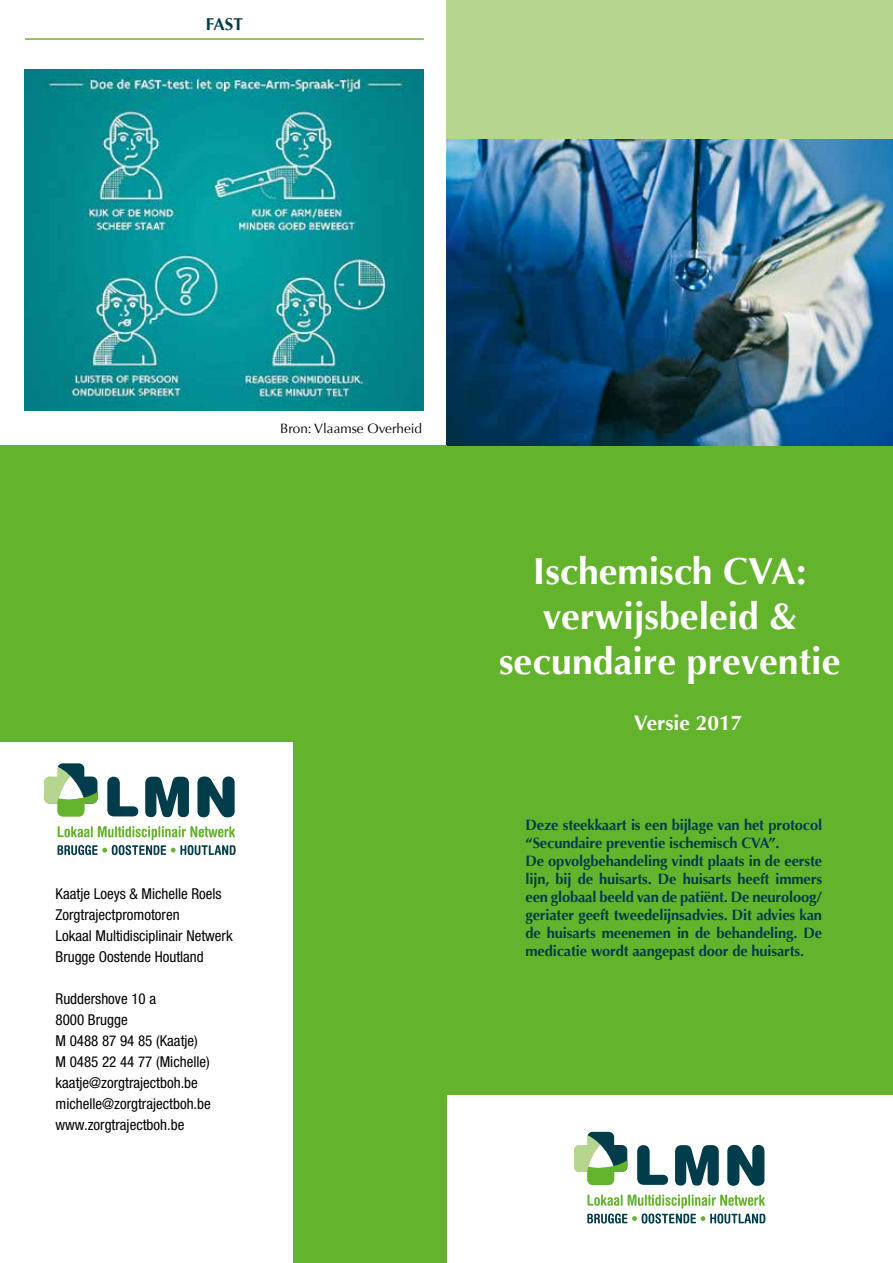
<style>
.page{position:relative;width:893px;height:1263px;background:#fff}
.page>*{position:absolute;margin:0;border:0;box-sizing:border-box;transform-origin:0 0}
.t1{font:700 37.5px/45px "Optima";color:#fff;text-align:center}
.t2{font:700 21px "Optima";color:#fff}
.t3{font:700 17.1px "Optima";color:#003c4a}
.t4{font:700 15px/18px "Optima";letter-spacing:-.01em;color:#003c4a}
.t5{font:condensed 15px/21px "Helvetica Neue LT Std";color:#000}
.t6{font:13.5px "Optima";color:#000}
</style>
<div class="page">
<div style="left:447px;top:0;width:446px;height:182px;background:#b6d58f"></div>
<div style="left:446px;top:184px;width:447px;height:911px;background:#64b32c"></div>
<img style="left:447px;top:139px;width:446px;height:306px">
<svg style="left:637px;top:1145px;width:31px;height:40px"></svg>
<svg style="left:675px;top:1145px;width:44px;height:40px"></svg>
<svg style="left:727px;top:1145px;width:37px;height:41px"></svg>
<svg style="left:574px;top:1132px;width:53px;height:53px"></svg>
<svg style="left:587px;top:1194px;width:178px;height:29px"></svg>
<div style="left:0;top:445px;width:446px;height:818px;background:#64b32c"></div>
<div style="left:0;top:742px;width:293px;height:521px;background:#fff"></div>
<svg style="left:107px;top:777px;width:31px;height:39px"></svg>
<svg style="left:145px;top:777px;width:44px;height:40px"></svg>
<svg style="left:197px;top:776px;width:38px;height:41px"></svg>
<svg style="left:44px;top:763px;width:53px;height:54px"></svg>
<svg style="left:58px;top:826px;width:178px;height:29px"></svg>
<hr style="left:25px;top:38px;width:399px;height:2px;background:#64b32c">
<img style="left:25px;top:69px;width:399px;height:342px">
<p class="t3" style="left:206px;top:14px;width:39px">FAST</p>
<p class="t6" style="left:280px;top:421px;width:143px">Bron: Vlaamse Overheid</p>
<p class="t5" style="left:56px;top:883px;width:179px">Kaatje Loeys &amp; Michelle Roels<br>Zorgtrajectpromotoren<br>Lokaal Multidisciplinair Netwerk<br>Brugge Oostende Houtland</p>
<p class="t5" style="left:56px;top:988px;width:157px">Ruddershove 10 a<br>8000 Brugge<br>M 0488 87 94 85 (Kaatje)<br>M 0485 22 44 77 (Michelle) kaatje@zorgtrajectboh.be michelle@zorgtrajectboh.be www.zorgtrajectboh.be</p>
<h1 class="t1" style="left:499px;top:549px;width:343px">Ischemisch CVA: verwijsbeleid &amp; secundaire preventie</h1>
<h2 class="t2" style="left:634px;top:710px;width:110px">Versie 2017</h2>
<p class="t4" style="left:525px;top:816px;width:298px">Deze steekkaart is een bijlage van het protocol “Secundaire preventie ischemisch CVA”.<br>De opvolgbehandeling vindt plaats in de eerste lijn, bij de huisarts. De huisarts heeft immers een globaal beeld van de patiënt. De neuroloog/ geriater geeft tweedelijnsadvies. Dit advies kan de huisarts meenemen in de behandeling. De medicatie wordt aangepast door de huisarts.</p>
</div>
